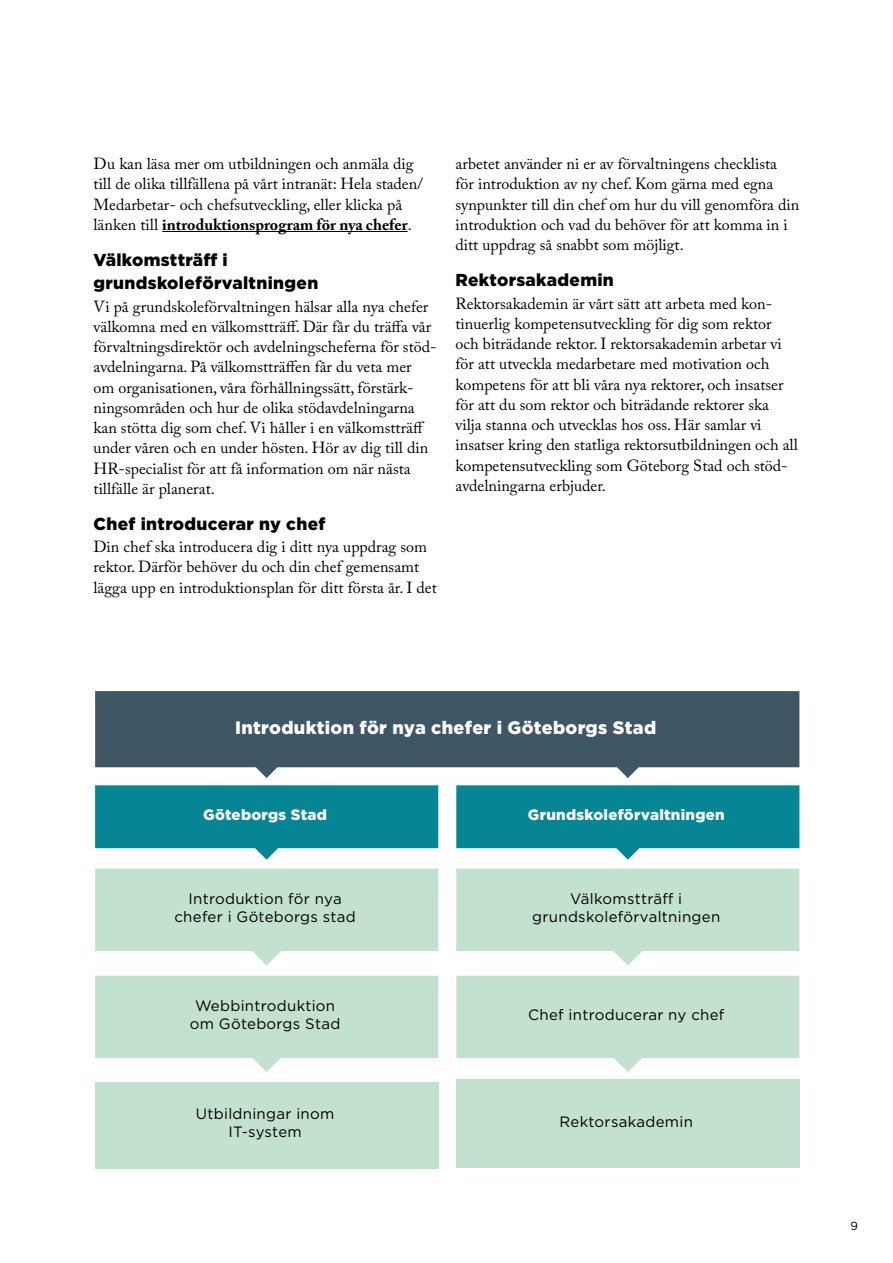
<style>
.page{position:relative;width:893px;height:1263px;background:#fff}
.page>*{position:absolute;margin:0;border:0;box-sizing:border-box;transform-origin:0 0}
.Mellanrubrik_med_avs{font:900 18px "Gotham";letter-spacing:.02em;color:#fff}
.Mellanrubrik{font:900 17.25px/23.2px "Gotham";letter-spacing:.02em;color:#000}
.Brödtext_Caslon{font:16.05px/20.2px "Adobe Caslon Pro";color:#000}
.Mellanrubrik_med_avs-2{font:15px/18px "Gotham";letter-spacing:.02em;color:#000;text-align:center}
.Mellanrubrik_med_avs-3{font:900 15px "Gotham";letter-spacing:.02em;color:#fff}
.t1{font:11.7px "Gotham";color:#000}
.s1{font-weight:700}
</style>
<div class="page">
<hr style="left:162px;top:231px;width:246px;height:1px;background:#000">
<svg style="left:95px;top:691px;width:704px;height:87px;background:#566a77"></svg>
<div style="left:95px;top:1082px;width:343px;height:86px;background:#c2e1cf"></div>
<div style="left:456px;top:1079px;width:343px;height:89px;background:#c2e1cf"></div>
<svg style="left:95px;top:869px;width:704px;height:96px;fill:#c2e1cf"></svg>
<svg style="left:95px;top:976px;width:704px;height:96px;fill:#c2e1cf"></svg>
<svg style="left:95px;top:785px;width:704px;height:75px;fill:#068594"></svg>
<p class="Brödtext_Caslon" style="left:94px;top:153px;width:331px">Du kan läsa mer om utbildningen och anmäla dig till de olika tillfällena på vårt intranät: Hela staden/ Medarbetar- och chefsutveckling, eller klicka på länken till <span class="s1">introduktionsprogram för nya chefer</span>.</p>
<p class="Mellanrubrik" style="left:94px;top:248px;width:226px">Välkomstträff i grundskoleförvaltningen</p>
<p class="Brödtext_Caslon" style="left:94px;top:296px;width:345px">Vi på grundskoleförvaltningen hälsar alla nya chefer välkomna med en välkomstträff. Där får du träffa vår förvaltningsdirektör och avdelningscheferna för stöd&shy;avdelningarna. På välkomstträffen får du veta mer<br>om organisationen, våra förhållningssätt, förstärk&shy;ningsområden och hur de olika stödavdelningarna kan stötta dig som chef. Vi håller i en välkomstträff under våren och en under hösten. Hör av dig till din HR-specialist för att få information om när nästa tillfälle är planerat.</p>
<p class="Mellanrubrik" style="left:94px;top:512px;width:233px">Chef introducerar ny chef</p>
<p class="Brödtext_Caslon" style="left:94px;top:536px;width:345px">Din chef ska introducera dig i ditt nya uppdrag som rektor. Därför behöver du och din chef gemensamt lägga upp en introduktionsplan för ditt första år. I det</p>
<p class="Brödtext_Caslon" style="left:455px;top:153px;width:345px">arbetet använder ni er av förvaltningens checklista för introduktion av ny chef. Kom gärna med egna synpunkter till din chef om hur du vill genomföra din introduktion och vad du behöver för att komma in i ditt uppdrag så snabbt som möjligt.</p>
<p class="Mellanrubrik" style="left:455px;top:268px;width:160px">Rektorsakademin</p>
<p class="Brödtext_Caslon" style="left:455px;top:293px;width:344px">Rektorsakademin är vårt sätt att arbeta med kon&shy;tinuerlig kompetensutveckling för dig som rektor och biträdande rektor. I rektorsakademin arbetar vi för att utveckla medarbetare med motivation och kompetens för att bli våra nya rektorer, och insatser för att du som rektor och biträdande rektorer ska vilja stanna och utvecklas hos oss. Här samlar vi insatser kring den statliga rektorsutbildningen och all kompetensutveckling som Göteborg Stad och stöd&shy;avdelningarna erbjuder.</p>
<p class="Mellanrubrik_med_avs" style="left:235px;top:715px;width:423px">Introduktion för nya chefer i Göteborgs Stad</p>
<p class="Mellanrubrik_med_avs-3" style="left:203px;top:804px;width:125px">Göteborgs Stad</p>
<p class="Mellanrubrik_med_avs-2" style="left:174px;top:889px;width:183px">Introduktion för nya chefer i Göteborgs stad</p>
<p class="Mellanrubrik_med_avs-2" style="left:190px;top:996px;width:152px">Webbintroduktion om Göteborgs Stad</p>
<p class="Mellanrubrik_med_avs-2" style="left:196px;top:1105px;width:140px">Utbildningar inom<br>IT-system</p>
<p class="Mellanrubrik_med_avs-3" style="left:528px;top:804px;width:198px">Grundskoleförvaltningen</p>
<p class="Mellanrubrik_med_avs-2" style="left:532px;top:889px;width:189px">Välkomstträff i grundskoleförvaltningen</p>
<p class="Mellanrubrik_med_avs-2" style="left:528px;top:1005px;width:198px">Chef introducerar ny chef</p>
<p class="Mellanrubrik_med_avs-2" style="left:560px;top:1112px;width:135px">Rektorsakademin</p>
<p class="t1" style="left:850px;top:1218px;width:9px">9</p>
</div>
